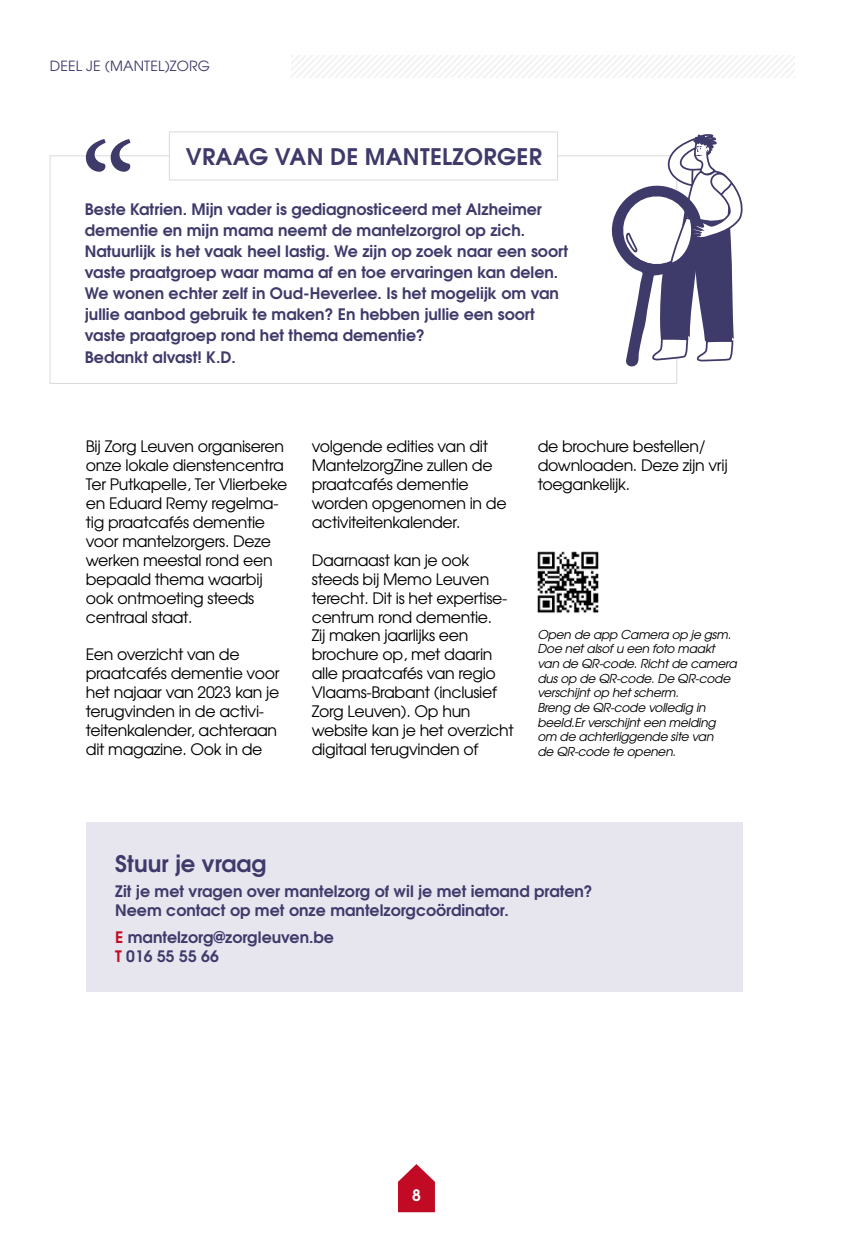
<style>
.page{position:relative;width:844px;height:1241px;background:#fff}
.page>*{position:absolute;margin:0;border:0;box-sizing:border-box;transform-origin:0 0}
.t1{font:700 22.75px "Te X Gyre Adventor";letter-spacing:.015em;color:#3e3a6a}
.t2{font:15.75px/18.9px "Te X Gyre Adventor";letter-spacing:-.02em;color:#000}
.t3{font:700 15.75px/21px "Te X Gyre Adventor";color:#3e3a6a}
.t4{font:700 15.75px "Te X Gyre Adventor";color:#fff}
.t5{font:14px "Te X Gyre Adventor";letter-spacing:.015em;color:#3e3a6a}
.t6{font:italic 12.25px/14.7px "Te X Gyre Adventor";letter-spacing:-.02em;color:#000}
.s1{color:#c10b25}
</style>
<div class="page">
<svg style="left:398px;top:1164px;width:37px;height:47px"></svg>
<div style="left:86px;top:821px;width:656px;height:170px;background:#e7e6ef"></div>
<div style="left:169px;top:131px;width:389px;height:49px;background:#fff;border:1px solid #dadada"></div>
<svg style="left:86px;top:139px;width:44px;height:33px"></svg>
<svg style="left:605px;top:134px;width:138px;height:237px"></svg>
<img style="left:537px;top:551px;width:62px;height:62px">
<p class="t5" style="left:50px;top:55px;width:162px">DEEL JE (MANTEL)ZORG</p>
<h1 class="t1" style="left:186px;top:137px;width:357px">VRAAG VAN DE MANTELZORGER</h1>
<p class="t3" style="left:85px;top:197px;width:484px">Beste Katrien. Mijn vader is gediagnosticeerd met Alzheimer dementie en mijn mama neemt de mantelzorgrol op zich.<br>Natuurlijk is het vaak heel lastig. We zijn op zoek naar een soort vaste praatgroep waar mama af en toe ervaringen kan delen.<br>We wonen echter zelf in Oud-Heverlee. Is het mogelijk om van jullie aanbod gebruik te maken? En hebben jullie een soort vaste praatgroep rond het thema dementie?<br>Bedankt alvast! K.D.</p>
<p class="t2" style="left:86px;top:436px;width:203px">Bij Zorg Leuven organiseren onze lokale dienstencentra<br>Ter Putkapelle, Ter Vlierbeke en Eduard Remy regelma&shy;tig praatcafés dementie voor mantelzorgers. Deze werken meestal rond een bepaald thema waarbij ook ontmoeting steeds centraal staat.</p>
<p class="t2" style="left:86px;top:644px;width:195px">Een overzicht van de praatcafés dementie voor het najaar van 2023 kan je terugvinden in de activi&shy;teitenkalender, achteraan dit magazine. Ook in de</p>
<p class="t2" style="left:312px;top:436px;width:196px">volgende edities van dit<br>MantelzorgZine zullen de praatcafés dementie worden opgenomen in de activiteitenkalender.</p>
<p class="t2" style="left:312px;top:549px;width:203px">Daarnaast kan je ook steeds bij Memo Leuven terecht. Dit is het expertise&shy;centrum rond dementie.<br>Zij maken jaarlijks een brochure op, met daarin alle praatcafés van regio<br>Vlaams-Brabant (inclusief<br>Zorg Leuven). Op hun website kan je het overzicht digitaal terugvinden of</p>
<p class="t2" style="left:537px;top:436px;width:191px">de brochure bestellen/ downloaden. Deze zijn vrij toegankelijk.</p>
<p class="t6" style="left:537px;top:625px;width:201px">Open de app Camera op je gsm.<br>Doe net alsof u een foto maakt van de QR-code. Richt de camera dus op de QR-code. De QR-code verschijnt op het scherm.<br>Breng de QR-code volledig in beeld.Er verschijnt een melding om de achterliggende site van<br>de QR-code te openen.</p>
<h1 class="t1" style="left:115px;top:844px;width:153px">Stuur je vraag</h1>
<p class="t3" style="left:115px;top:879px;width:479px;line-height:18.9px">Zit je met vragen over mantelzorg of wil je met iemand praten?<br>Neem contact op met onze mantelzorgcoördinator.</p>
<p class="t3" style="left:115px;top:926px;width:220px;line-height:18.9px"><span class="s1">E</span> mantelzorg@zorgleuven.be<br><span class="s1">T</span> 016 55 55 66</p>
<p class="t4" style="left:412px;top:1181px;width:10px">8</p>
</div>
